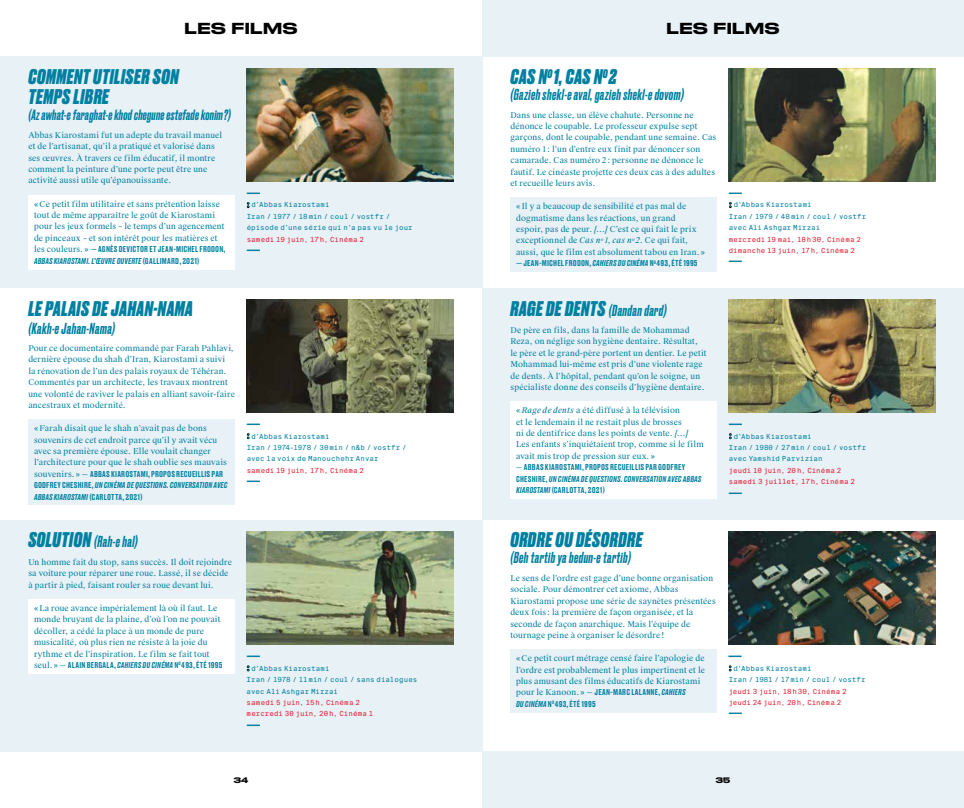
<style>
.page{position:relative;width:964px;height:808px;background:#fff}
.page>*{position:absolute;margin:0;border:0;box-sizing:border-box;transform-origin:0 0}
.t1{font:italic 800 20px/20px "Druk";letter-spacing:.03em;color:#0080a1}
.t2{font:italic 500 15px "Druk";letter-spacing:.03em;color:#0080a1}
.t3{font:500 15px "Druk Wide";letter-spacing:.03em;color:#000}
.t4{font:italic 500 14px "Druk";letter-spacing:.02em;color:#0080a1}
.t5{font:9px "Druk Wide Super";color:#0080a1}
.t6{font:8px/11.4px "Suisse Works";letter-spacing:.015em;color:#0080a1}
.t7{font:500 8px/11.4px "Druk Text";letter-spacing:.025em;color:#0080a1}
.t8{font:500 7.5px "Druk Wide";color:#000}
.t9{font:7px/11.4px "Suisse Intl Mono";letter-spacing:.005em;color:#0080a1}
.t10{font:7px/11.4px "Suisse Intl Mono";color:#e51a2f}
.s1{font-family:"Suisse Works";font-weight:400}
.s2{font-style:italic}
.s3{font-family:"Suisse Works";font-weight:700;font-size:9px;color:#000}
.s4{font-weight:800;font-size:20px}
</style>
<div class="page">
<div style="left:482px;top:288px;width:482px;height:231px;background:#e8f1f6"></div>
<div style="left:482px;top:0;width:482px;height:57px;background:#e8f1f6"></div>
<div style="left:482px;top:751px;width:482px;height:57px;background:#e8f1f6"></div>
<div style="left:0;top:57px;width:482px;height:231px;background:#e8f1f6"></div>
<div style="left:0;top:520px;width:482px;height:231px;background:#e8f1f6"></div>
<img style="left:729px;top:299px;width:206px;height:113px">
<img style="left:729px;top:531px;width:206px;height:113px">
<div style="left:510px;top:649px;width:207px;height:63px;background:#e8f1f6"></div>
<div style="left:510px;top:401px;width:207px;height:98px;background:#fff"></div>
<img style="left:247px;top:531px;width:206px;height:113px">
<div style="left:28px;top:599px;width:207px;height:75px;background:#fff"></div>
<div style="left:28px;top:419px;width:207px;height:86px;background:#e8f1f6"></div>
<div style="left:28px;top:195px;width:207px;height:74px;background:#fff"></div>
<img style="left:247px;top:68px;width:206px;height:113px">
<img style="left:247px;top:299px;width:206px;height:113px">
<img style="left:729px;top:68px;width:206px;height:113px">
<div style="left:510px;top:197px;width:207px;height:75px;background:#e8f1f6"></div>
<h2 class="t3" style="left:185px;top:16px;width:114px">LES FILMS</h2>
<h1 class="t1" style="left:28px;top:66px;width:152px">COMMENT UTILISER SON<br>TEMPS LIBRE</h1>
<h3 class="t4" style="left:28px;top:106px;width:204px">(Az awhat-e faraghat-e khod chegune estefade konim ?)</h3>
<p class="t6" style="left:28px;top:129px;width:195px">Abbas Kiarostami fut un adepte du travail manuel et de l’artisanat, qu’il a pratiqué et valorisé dans ses œuvres. À travers ce film éducatif, il montre comment la peinture d’une porte peut être une activité aussi utile qu’épanouissante.</p>
<p class="t6" style="left:34px;top:198px;width:192px">«Ce petit film utilitaire et sans prétention laisse tout de même apparaître le goût de Kiarostami pour les jeux formels – le temps d’un agencement de pinceaux – et son intérêt pour les matières et</p>
<p class="t7" style="left:34px;top:243px;width:193px"><span class="s1">les couleurs.»</span> —AGNÈS DEVICTOR ET JEAN-MICHEL FRODON,<br><span class="s2">ABBAS KIAROSTAMI. L’ŒUVRE OUVERTE</span> (GALLIMARD, 2021)</p>
<p class="t5" style="left:247px;top:185px;width:15px">—</p>
<p class="t9" style="left:247px;top:199px;width:168px"><span class="s3">:</span> d’Abbas Kiarostami<br>Iran / 1977 / 18min / coul / vostfr / épisode d’une série qui n’a pas vu le jour</p>
<p class="t10" style="left:247px;top:233px;width:119px">samedi 19 juin, 17h, Cinéma 2</p>
<p class="t5" style="left:247px;top:242px;width:15px">—</p>
<h1 class="t1" style="left:28px;top:297px;width:166px">LE PALAIS DE JAHAN-NAMA</h1>
<h2 class="t2" style="left:28px;top:318px;width:88px">(Kakh-e Jahan-Nama)</h2>
<p class="t6" style="left:28px;top:343px;width:208px">Pour ce documentaire commandé par Farah Pahlavi, dernière épouse du shah d’Iran, Kiarostami a suivi<br>la rénovation de l’un des palais royaux de Téhéran.<br>Commentés par un architecte, les travaux montrent une volonté de raviver le palais en alliant savoir-faire ancestraux et modernité.</p>
<p class="t6" style="left:34px;top:423px;width:194px">«Farah disait que le shah n’avait pas de bons souvenirs de cet endroit parce qu’il y avait vécu avec sa première épouse. Elle voulait changer l’architecture pour que le shah oublie ses mauvais</p>
<p class="t7" style="left:34px;top:468px;width:195px"><span class="s1">souvenirs.» —</span> ABBAS KIAROSTAMI, PROPOS RECUEILLIS PAR<br>GODFREY CHESHIRE, <span class="s2">UN CINÉMA DE QUESTIONS. CONVERSATION AVEC<br>ABBAS KIAROSTAMI</span> (CARLOTTA, 2021)</p>
<p class="t5" style="left:247px;top:416px;width:15px">—</p>
<p class="t9" style="left:247px;top:430px;width:162px"><span class="s3">:</span> d’Abbas Kiarostami<br>Iran / 1974-1978 / 30min / n&amp;b / vostfr / avec la voix de Manouchehr Anvar</p>
<p class="t10" style="left:247px;top:465px;width:119px">samedi 19 juin, 17h, Cinéma 2</p>
<p class="t5" style="left:247px;top:473px;width:15px">—</p>
<h2 class="t2" style="left:28px;top:532px;width:111px"><span class="s4">SOLUTION</span> (Rah-e hal)</h2>
<p class="t6" style="left:28px;top:557px;width:205px">Un homme fait du stop, sans succès. Il doit rejoindre sa voiture pour réparer une roue. Lassé, il se décide à partir à pied, faisant rouler sa roue devant lui.</p>
<p class="t6" style="left:34px;top:603px;width:188px">«La roue avance impérialement là où il faut. Le monde bruyant de la plaine, d’où l’on ne pouvait décoller, a cédé la place à un monde de pure musicalité, où plus rien ne résiste à la joie du rythme et de l’inspiration. Le film se fait tout</p>
<p class="t7" style="left:34px;top:659px;width:190px"><span class="s1">seul.» —</span> ALAIN BERGALA, <span class="s2">CAHIERS DU CINÉMA</span> N<sup>O</sup> 493, ÉTÉ 1995</p>
<p class="t5" style="left:247px;top:648px;width:15px">—</p>
<p class="t9" style="left:247px;top:663px;width:172px"><span class="s3">:</span> d’Abbas Kiarostami<br>Iran / 1978 / 11min / coul / sans dialogues avec Ali Ashgar Mirzai</p>
<p class="t10" style="left:247px;top:697px;width:128px">samedi 5 juin, 15h, Cinéma 2 mercredi 30 juin, 20h, Cinéma 1</p>
<p class="t5" style="left:247px;top:717px;width:15px">—</p>
<h2 class="t3" style="left:666px;top:16px;width:114px">LES FILMS</h2>
<h1 class="t1" style="left:510px;top:66px;width:108px">CAS N<sup>O</sup> 1, CAS N<sup>O</sup> 2</h1>
<h2 class="t2" style="left:510px;top:85px;width:175px">(Gazieh shekl-e aval, gazieh shekl-e dovom)</h2>
<p class="t6" style="left:510px;top:109px;width:207px">Dans une classe, un élève chahute. Personne ne dénonce le coupable. Le professeur expulse sept garçons, dont le coupable, pendant une semaine. Cas numéro 1 : l’un d’entre eux finit par dénoncer son camarade. Cas numéro 2: personne ne dénonce le fautif. Le cinéaste projette ces deux cas à des adultes et recueille leurs avis.</p>
<p class="t6" style="left:516px;top:201px;width:190px">«Il y a beaucoup de sensibilité et pas mal de dogmatisme dans les réactions, un grand<br>espoir, pas de peur. <span class="s2">[…]</span> C’est ce qui fait le prix exceptionnel de <span class="s2">Cas n</span><sup>o</sup> <span class="s2">1, cas n</span><sup>o</sup> <span class="s2">2.</span> Ce qui fait, aussi, que le film est absolument tabou en Iran.»</p>
<p class="t7" style="left:516px;top:257px;width:183px">—JEAN-MICHEL FRODON, <span class="s2">CAHIERS DU CINÉMA</span> N<sup>O</sup> 493, ÉTÉ 1995</p>
<p class="t5" style="left:729px;top:185px;width:15px">—</p>
<p class="t9" style="left:729px;top:199px;width:139px"><span class="s3">:</span> d’Abbas Kiarostami<br>Iran / 1979 / 48min / coul / vostfr avec Ali Ashgar Mirzai</p>
<p class="t10" style="left:729px;top:233px;width:134px">mercredi 19 mai, 18h30, Cinéma 2 dimanche 13 juin, 17h, Cinéma 2</p>
<p class="t5" style="left:729px;top:254px;width:15px">—</p>
<h2 class="t2" style="left:510px;top:300px;width:158px"><span class="s4">RAGE DE DENTS</span> (Dandan dard)</h2>
<p class="t6" style="left:510px;top:325px;width:198px">De père en fils, dans la famille de Mohammad Reza, on néglige son hygiène dentaire. Résultat, le père et le grand-père portent un dentier. Le petit Mohammad lui-même est pris d’une violente rage de dents. À l’hôpital, pendant qu’on le soigne, un spécialiste donne des conseils d’hygiène dentaire.</p>
<p class="t6" style="left:516px;top:405px;width:189px">«<span class="s2">Rage de dents</span> a été diffusé à la télévision<br>et le lendemain il ne restait plus de brosses<br>ni de dentifrice dans les points de vente. <span class="s2">[…]<br></span>Les enfants s’inquiétaient trop, comme si le film avait mis trop de pression sur eux.»</p>
<p class="t7" style="left:516px;top:461px;width:187px"><span class="s1">—</span> ABBAS KIAROSTAMI, PROPOS RECUEILLIS PAR GODFREY<br>CHESHIRE, <span class="s2">UN CINÉMA DE QUESTIONS. CONVERSATION AVEC ABBAS<br>KIAROSTAMI</span> (CARLOTTA, 2021)</p>
<p class="t5" style="left:729px;top:416px;width:15px">—</p>
<p class="t9" style="left:729px;top:430px;width:139px"><span class="s3">:</span> d’Abbas Kiarostami<br>Iran / 1980 / 27min / coul / vostfr avec Yamshid Parvizian</p>
<p class="t10" style="left:729px;top:465px;width:128px">jeudi 10 juin, 20h, Cinéma 2 samedi 3 juillet, 17h, Cinéma 2</p>
<p class="t5" style="left:729px;top:485px;width:15px">—</p>
<h1 class="t1" style="left:510px;top:529px;width:134px">ORDRE OU DÉSORDRE</h1>
<h2 class="t2" style="left:510px;top:548px;width:122px">(Beh tartib ya bedun-e tartib)</h2>
<p class="t6" style="left:510px;top:573px;width:207px">Le sens de l’ordre est gage d’une bonne organisation sociale. Pour démontrer cet axiome, Abbas Kiarostami propose une série de saynètes présentées deux fois : la première de façon organisée, et la seconde de façon anarchique. Mais l’équipe de tournage peine à organiser le désordre!</p>
<p class="t6" style="left:516px;top:653px;width:190px;text-align:justify">«Ce petit court métrage censé faire l’apologie de l’ordre est probablement le plus impertinent et le plus amusant des films éducatifs de Kiarostami</p>
<p class="t7" style="left:516px;top:686px;width:171px"><span class="s1">pour le Kanoon.» —</span> JEAN-MARC LALANNE, <span class="s2">CAHIERS<br>DU CINÉMA</span> N<sup>O</sup> 493, ÉTÉ 1995</p>
<p class="t5" style="left:728px;top:648px;width:15px">—</p>
<p class="t9" style="left:729px;top:663px;width:139px"><span class="s3">:</span> d’Abbas Kiarostami<br>Iran / 1981 / 17min / coul / vostfr</p>
<p class="t10" style="left:729px;top:685px;width:119px">jeudi 3 juin, 18h30, Cinéma 2 jeudi 24 juin, 20h, Cinéma 2</p>
<p class="t5" style="left:729px;top:705px;width:15px">—</p>
<p class="t8" style="left:234px;top:774px;width:16px">34</p>
<p class="t8" style="left:716px;top:774px;width:16px">35</p>
</div>
